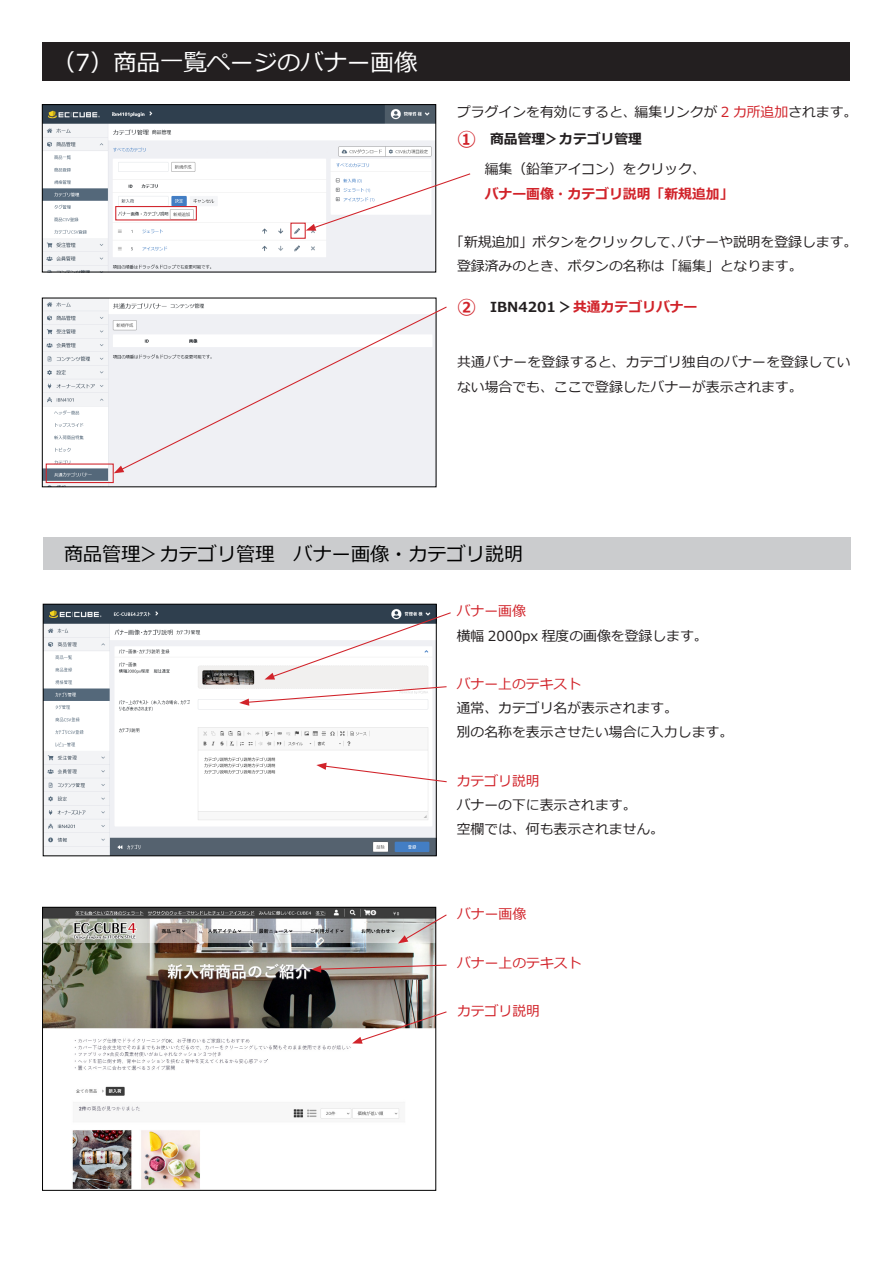
<style>
.page{position:relative;width:893px;height:1263px;background:#fff}
.page>*{position:absolute;margin:0;border:0;box-sizing:border-box;transform-origin:0 0}
.t1{font:23.4px "Meiryo";color:#fff}
.t2{font:19.2px "Meiryo";color:#000}
.t3{font:13.8px "Meiryo";color:#231f20}
.t4{font:13.8px/24.2px "Meiryo";letter-spacing:.02em;color:#231f20}
.t5{font:13.8px "Meiryo";color:#d1232a}
.t6{font:700 13.8px "Meiryo";color:#d1232a}
.t7{font:700 13.8px "Meiryo";color:#231f20}
.s1{color:#d1232a}
.s2{font-size:19.2px;color:#d1232a}
.s3{font-weight:400;color:#231f20}
.s4{font-size:19.2px}
.s5{color:#231f20}
</style>
<div class="page">
<img style="left:45px;top:606px;width:389px;height:248px">
<div style="left:43px;top:604px;width:393px;height:252px;border:1px solid #000"></div>
<img style="left:44px;top:909px;width:390px;height:279px">
<div style="left:42px;top:907px;width:394px;height:283px;border:1px solid #000"></div>
<img style="left:44px;top:300px;width:390px;height:185px">
<img style="left:44px;top:106px;width:390px;height:164px">
<div style="left:42px;top:104px;width:394px;height:168px;border:1px solid #000"></div>
<div style="left:43px;top:43px;width:807px;height:38px;background:#231f20"></div>
<div style="left:290px;top:223px;width:16px;height:16px;border:1px solid #d1232a"></div>
<svg style="left:306px;top:172px;width:165px;height:59px"></svg>
<div style="left:115px;top:206px;width:82px;height:14px;border:1px solid #d1232a"></div>
<div style="left:46px;top:463px;width:68px;height:20px;border:1px solid #d1232a"></div>
<svg style="left:119px;top:306px;width:328px;height:165px"></svg>
<svg style="left:114px;top:466px;width:10px;height:7px"></svg>
<div style="left:43px;top:538px;width:808px;height:32px;background:#cbccce"></div>
<svg style="left:264px;top:611px;width:187px;height:68px"></svg>
<svg style="left:239px;top:685px;width:208px;height:21px"></svg>
<svg style="left:316px;top:763px;width:131px;height:20px"></svg>
<svg style="left:398px;top:913px;width:49px;height:30px"></svg>
<svg style="left:311px;top:964px;width:136px;height:9px"></svg>
<svg style="left:352px;top:1010px;width:95px;height:34px"></svg>
<p class="t1" style="left:52px;top:46px;width:367px">（7）商品一覧ページのバナー画像</p>
<p class="t3" style="left:457px;top:102px;width:402px">プラグインを有効にすると、編集リンクが <span class="s1">2 カ所追加</span>されます。</p>
<p class="t7" style="left:457px;top:129px;width:186px"><span class="s2">①</span> 商品管理＞カテゴリ管理</p>
<p class="t3" style="left:457px;top:160px;width:250px">　　編集（鉛筆アイコン）をクリック、</p>
<p class="t6" style="left:457px;top:184px;width:278px"><span class="s3">　　</span>バナー画像・カテゴリ説明「新規追加」</p>
<p class="t3" style="left:450px;top:232px;width:409px">「新規追加」ボタンをクリックして、バナーや説明を登録します。</p>
<p class="t3" style="left:457px;top:257px;width:347px">登録済みのとき、ボタンの名称は「編集」となります。</p>
<p class="t6" style="left:457px;top:298px;width:242px"><span class="s4">②</span> <span class="s5">IBN4201 ＞</span>共通カテゴリバナー</p>
<p class="t4" style="left:457px;top:351px;width:395px">共通バナーを登録すると、カテゴリ独自のバナーを登録していない場合でも、ここで登録したバナーが表示されます。</p>
<p class="t2" style="left:64px;top:541px;width:461px">商品管理＞カテゴリ管理　バナー画像・カテゴリ説明</p>
<p class="t5" style="left:457px;top:602px;width:71px">バナー画像</p>
<p class="t3" style="left:457px;top:626px;width:252px">横幅 2000px 程度の画像を登録します。</p>
<p class="t5" style="left:457px;top:674px;width:126px">バナー上のテキスト</p>
<p class="t3" style="left:457px;top:698px;width:223px">通常、カテゴリ名が表示されます。</p>
<p class="t3" style="left:457px;top:723px;width:278px">別の名称を表示させたい場合に入力します。</p>
<p class="t5" style="left:457px;top:771px;width:84px">カテゴリ説明</p>
<p class="t3" style="left:457px;top:795px;width:181px">バナーの下に表示されます。</p>
<p class="t3" style="left:457px;top:819px;width:209px">空欄では、何も表示されません。</p>
<p class="t5" style="left:457px;top:905px;width:71px">バナー画像</p>
<p class="t5" style="left:457px;top:953px;width:126px">バナー上のテキスト</p>
<p class="t5" style="left:457px;top:1001px;width:84px">カテゴリ説明</p>
</div>
